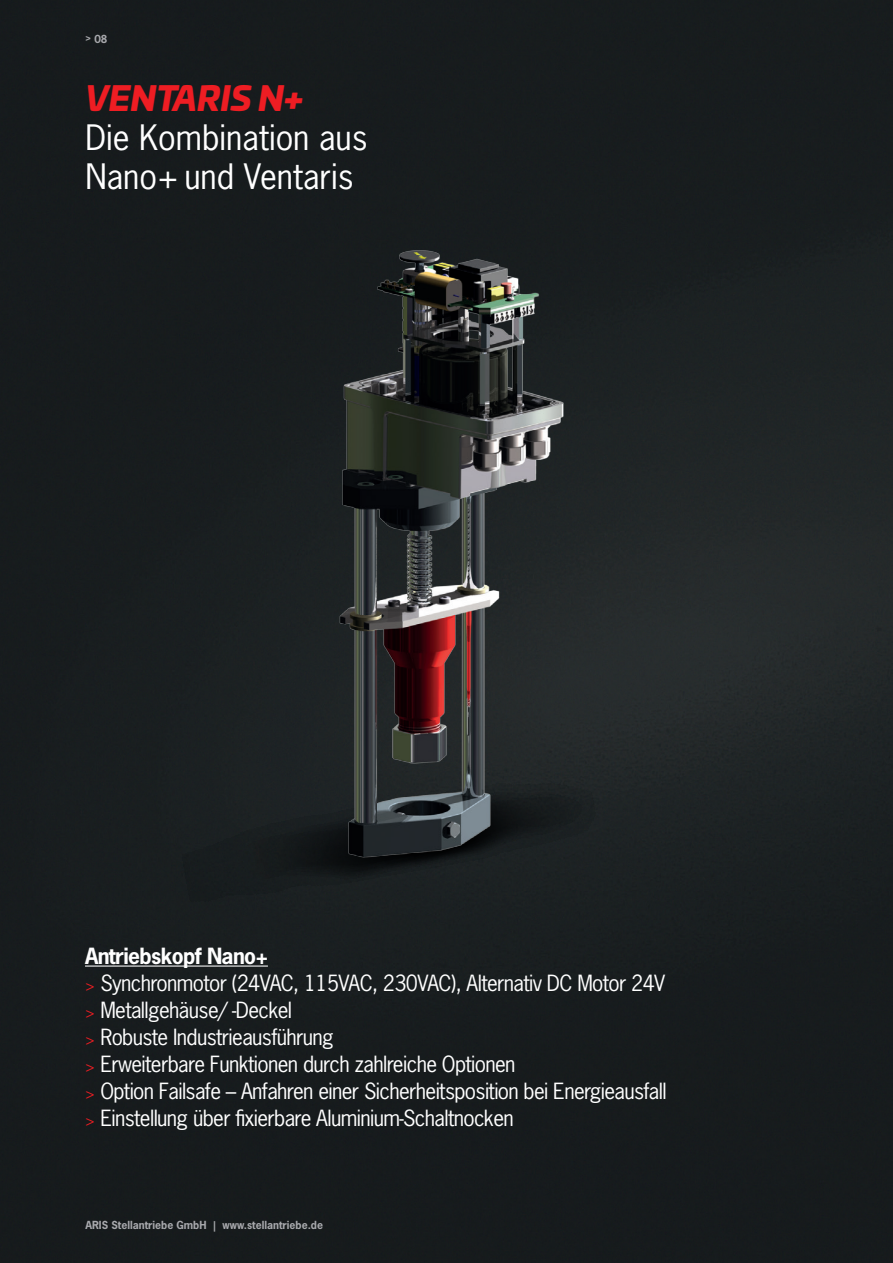
<style>
.page{position:relative;width:893px;height:1263px;background:#fff}
.page>*{position:absolute;margin:0;border:0;box-sizing:border-box;transform-origin:0 0}
.t1{font:33px/39px "News Gothic Std";color:#fff}
.t2{font:italic 900 33px "Univia Pro";color:#ee1d23}
.t3{font:21px/27px "News Gothic Std";letter-spacing:-.03em;color:#fff}
.t4{font:700 10.5px "News Gothic Std";color:#a8a9ad}
.s1{font-weight:700}
.s2{font-size:15px;color:#ee1d23}
</style>
<div class="page">
<img style="left:0;top:0;width:893px;height:1263px">
<hr style="left:85px;top:965px;width:183px;height:1px;background:#fff">
<div style="left:176px;top:748px;width:424px;height:166px;background:#1b2022"></div>
<img style="left:323px;top:232px;width:263px;height:644px">
<p class="t4" style="left:85px;top:32px;width:24px">&gt; 08</p>
<h1 class="t2" style="left:85px;top:72px;width:219px">VENTARIS N+</h1>
<h1 class="t1" style="left:85px;top:118px;width:284px">Die Kombination aus<br>Nano+ und Ventaris</h1>
<p class="t3" style="left:85px;top:942px;width:583px"><span class="s1">Antriebskopf Nano+<br></span><span class="s2">&gt;</span> Synchronmotor (24VAC, 115VAC, 230VAC), Alternativ DC Motor 24V <span class="s2">&gt;</span> Metallgehäuse/ -Deckel<br><span class="s2">&gt;</span> Robuste Industrieausführung<br><span class="s2">&gt;</span> Erweiterbare Funktionen durch zahlreiche Optionen<br><span class="s2">&gt;</span> Option Failsafe – Anfahren einer Sicherheitsposition bei Energieausfall <span class="s2">&gt;</span> Einstellung über fixierbare Aluminium-Schaltnocken</p>
<p class="t4" style="left:85px;top:1218px;width:239px">ARIS Stellantriebe GmbH | www.stellantriebe.de</p>
</div>
